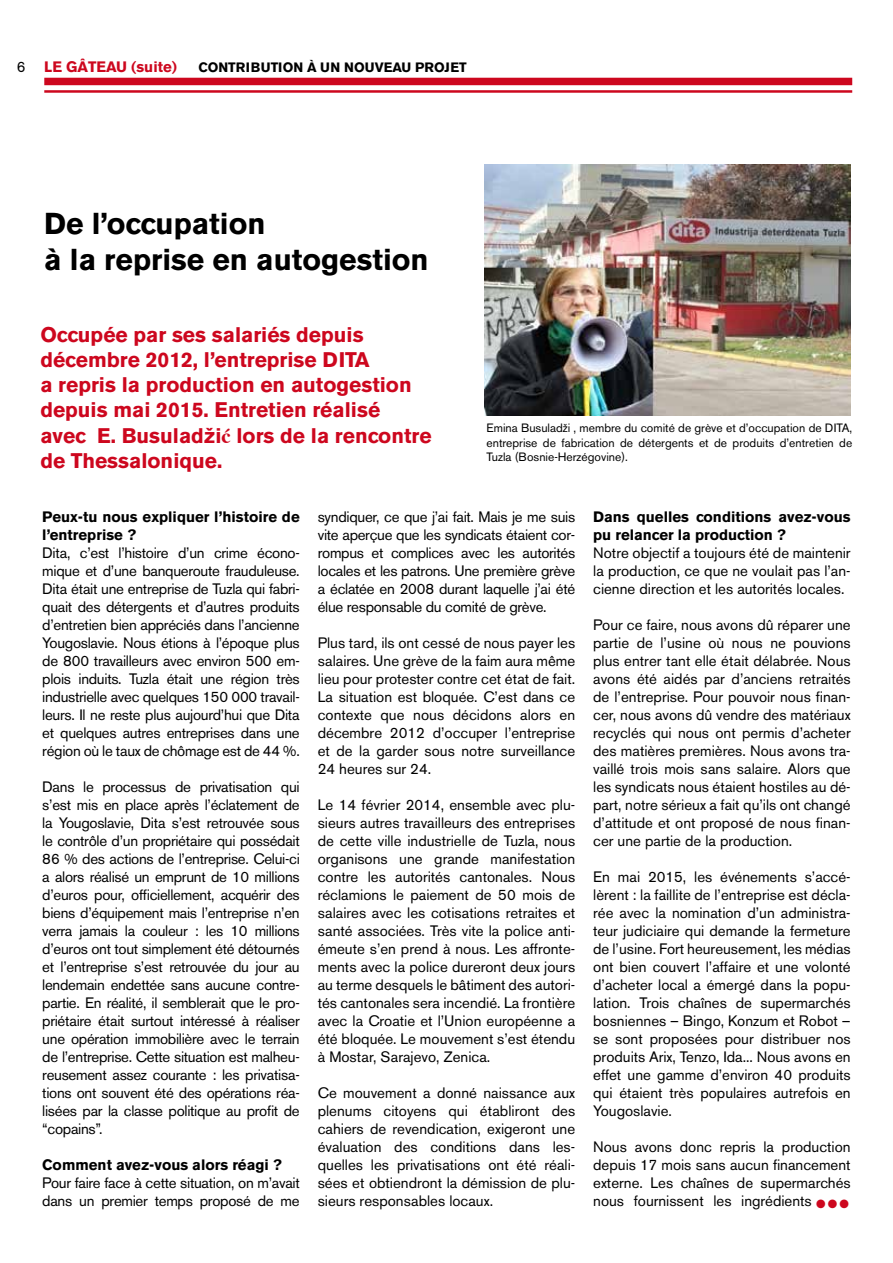
<style>
.page{position:relative;width:893px;height:1263px;background:#fff}
.page>*{position:absolute;margin:0;border:0;box-sizing:border-box;transform-origin:0 0}
.t1{font:700 30px/36px "Akzidenz Grotesk BE";color:#000}
.t2{font:700 21px/25.2px "Akzidenz Grotesk BE";color:#cd071e}
.t3{font:15px/18px "Akzidenz Grotesk BE";color:#000;text-align:justify}
.t4{font:700 15px/18px "Akzidenz Grotesk BE";color:#000}
.t5{font:15px/18px "Akzidenz Grotesk BE";letter-spacing:-.02em;color:#000}
.t6{font:700 15px "Akzidenz Grotesk BE";color:#cd071e}
.t7{font:700 13.5px "Akzidenz Grotesk BE";color:#000}
.t8{font:12px/14.4px "Akzidenz Grotesk BE";color:#000;text-align:justify}
.s1{font-family:"Times"}
.s2{color:#cd071e}
</style>
<div class="page">
<div style="left:44px;top:78px;width:808px;height:7px;background:#cd071e"></div>
<hr style="left:44px;top:90px;width:808px;height:3px;background:#cd071e">
<img style="left:485px;top:164px;width:366px;height:252px">
<p class="t3" style="left:17px;top:58px;width:10px">6</p>
<p class="t6" style="left:44px;top:58px;width:134px">LE GÂTEAU (suite)</p>
<p class="t7" style="left:198px;top:60px;width:270px">CONTRIBUTION À UN NOUVEAU PROJET</p>
<h1 class="t1" style="left:44px;top:206px;width:386px">De l’occupation<br>à la reprise en autogestion</h1>
<h2 class="t2" style="left:40px;top:322px;width:393px">Occupée par ses salariés depuis décembre 2012, l’entreprise DITA<br>a repris la production en autogestion depuis mai 2015. Entretien réalisé<br>avec E. Busuladži<span class="s1">ć</span> lors de la rencontre de Thessalonique.</h2>
<p class="t8" style="left:486px;top:421px;width:367px">Emina Busuladžić, membre du comité de grève et d’occupation de DITA, entreprise de fabrication de détergents et de produits d’entretien de Tuzla (Bosnie-Herzégovine).</p>
<p class="t4" style="left:42px;top:508px;width:259px">Peux-tu nous expliquer l’histoire de l’entreprise ?</p>
<p class="t3" style="left:42px;top:544px;width:259px">Dita, c’est l’histoire d’un crime écono&shy;mique et d’une banqueroute frauduleuse.<br>Dita était une entreprise de Tuzla qui fabri&shy;quait des détergents et d’autres produits d’entretien bien appréciés dans l’ancienne Yougoslavie. Nous étions à l’époque plus de 800 travailleurs avec environ 500 em&shy;plois induits. Tuzla était une région très industrielle avec quelques 150 000 travail&shy;leurs. Il ne reste plus aujourd’hui que Dita et quelques autres entreprises dans une région où le taux de chômage est de 44 %.</p>
<p class="t3" style="left:42px;top:778px;width:259px">Dans le processus de privatisation qui s’est mis en place après l’éclatement de la Yougoslavie, Dita s’est retrouvée sous le contrôle d’un propriétaire qui possédait 86 % des actions de l’entreprise. Celui-ci a alors réalisé un emprunt de 10 millions d’euros pour, officiellement, acquérir des biens d’équipement mais l’entreprise n’en verra jamais la couleur : les 10 millions d’euros ont tout simplement été détournés et l’entreprise s’est retrouvée du jour au lendemain endettée sans aucune contre&shy;partie. En réalité, il semblerait que le pro&shy;priétaire était surtout intéressé à réaliser une opération immobilière avec le terrain de l’entreprise. Cette situation est malheu&shy;reusement assez courante : les privatisa&shy;tions ont souvent été des opérations réa&shy;lisées par la classe politique au profit de “copains”.</p>
<p class="t4" style="left:42px;top:1156px;width:241px">Comment avez-vous alors réagi ?</p>
<p class="t5" style="left:42px;top:1174px;width:259px">Pour faire face à cette situation, on m’avait dans un premier temps proposé de me</p>
<p class="t3" style="left:318px;top:508px;width:259px">syndiquer, ce que j’ai fait. Mais je me suis vite aperçue que les syndicats étaient cor&shy;rompus et complices avec les autorités locales et les patrons. Une première grève a éclatée en 2008 durant laquelle j’ai été élue responsable du comité de grève.</p>
<p class="t3" style="left:318px;top:634px;width:259px">Plus tard, ils ont cessé de nous payer les salaires. Une grève de la faim aura même lieu pour protester contre cet état de fait.<br>La situation est bloquée. C’est dans ce contexte que nous décidons alors en décembre 2012 d’occuper l’entreprise et de la garder sous notre surveillance 24 heures sur 24.</p>
<p class="t3" style="left:318px;top:796px;width:259px">Le 14 février 2014, ensemble avec plu&shy;sieurs autres travailleurs des entreprises de cette ville industrielle de Tuzla, nous organisons une grande manifestation contre les autorités cantonales. Nous réclamions le paiement de 50 mois de salaires avec les cotisations retraites et santé associées. Très vite la police anti&shy;émeute s’en prend à nous. Les affronte&shy;ments avec la police dureront deux jours au terme desquels le bâtiment des autori&shy;tés cantonales sera incendié. La frontière avec la Croatie et l’Union européenne a été bloquée. Le mouvement s’est étendu à Mostar, Sarajevo, Zenica.</p>
<p class="t3" style="left:318px;top:1084px;width:259px">Ce mouvement a donné naissance aux plenums citoyens qui établiront des cahiers de revendication, exigeront une évaluation des conditions dans les&shy;quelles les privatisations ont été réali&shy;sées et obtiendront la démission de plu&shy;sieurs responsables locaux.</p>
<p class="t4" style="left:593px;top:508px;width:259px">Dans quelles conditions avez-vous pu relancer la production ?</p>
<p class="t3" style="left:593px;top:544px;width:259px">Notre objectif a toujours été de maintenir la production, ce que ne voulait pas l’an&shy;cienne direction et les autorités locales.</p>
<p class="t3" style="left:593px;top:616px;width:259px">Pour ce faire, nous avons dû réparer une partie de l’usine où nous ne pouvions plus entrer tant elle était délabrée. Nous avons été aidés par d’anciens retraités de l’entreprise. Pour pouvoir nous finan&shy;cer, nous avons dû vendre des matériaux recyclés qui nous ont permis d’acheter des matières premières. Nous avons tra&shy;vaillé trois mois sans salaire. Alors que les syndicats nous étaient hostiles au dé&shy;part, notre sérieux a fait qu’ils ont changé d’attitude et ont proposé de nous finan&shy;cer une partie de la production.</p>
<p class="t3" style="left:593px;top:868px;width:259px">En mai 2015, les événements s’accé&shy;lèrent : la faillite de l’entreprise est décla&shy;rée avec la nomination d’un administra&shy;teur judiciaire qui demande la fermeture de l’usine. Fort heureusement, les médias ont bien couvert l’affaire et une volonté d’acheter local a émergé dans la popu&shy;lation. Trois chaînes de supermarchés bosniennes – Bingo, Konzum et Robot – se sont proposées pour distribuer nos produits Arix, Tenzo, Ida... Nous avons en effet une gamme d’environ 40 produits qui étaient très populaires autrefois en Yougoslavie.</p>
<p class="t3" style="left:593px;top:1138px;width:259px">Nous avons donc repris la production depuis 17 mois sans aucun financement externe. Les chaînes de supermarchés nous fournissent les ingrédients <span class="s2">●</span> <span class="s2">●</span> <span class="s2">●</span></p>
</div>
